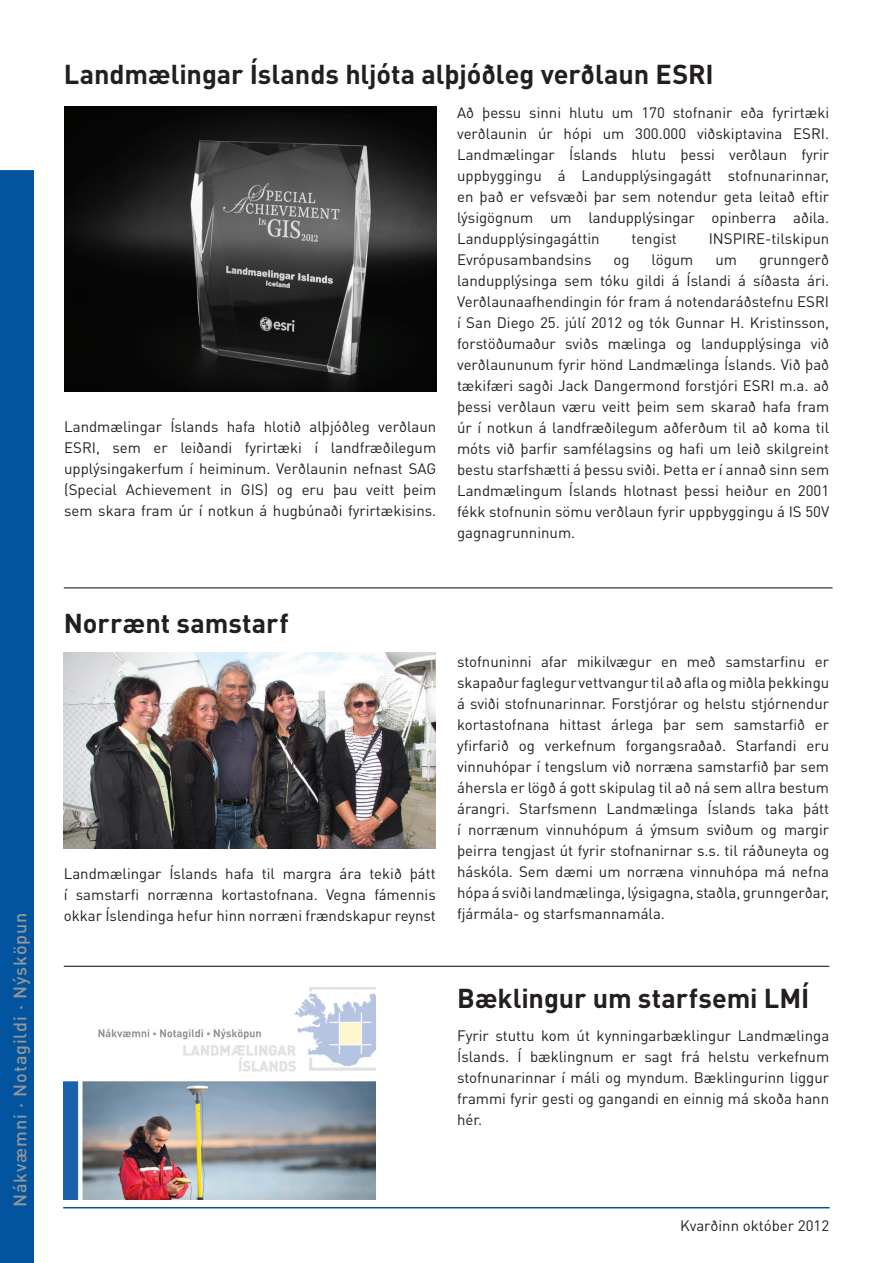
<style>
.page{position:relative;width:893px;height:1263px;background:#fff}
.page>*{position:absolute;margin:0;border:0;box-sizing:border-box;transform-origin:0 0}
.t1{font:700 27px "DIN Pro";letter-spacing:-.005em;color:#231f20}
.t2{font:500 18px "DIN Pro";letter-spacing:.05em;color:#939598}
.t3{font:15px/21px "DIN Pro";color:#231f20;text-align:justify}
</style>
<div class="page">
<hr style="left:63px;top:1207px;width:767px;height:1px;background:#01549d">
<div style="left:1px;top:171px;width:32px;height:1091px;background:#01549d"></div>
<div style="left:0;top:170px;width:34px;height:1093px;border:2px solid #01549d"></div>
<img style="left:64px;top:106px;width:372px;height:285px">
<img style="left:64px;top:988px;width:312px;height:211px">
<img style="left:64px;top:653px;width:372px;height:195px">
<hr style="left:64px;top:966px;width:765px;height:1px;background:#231f20">
<hr style="left:64px;top:587px;width:769px;height:1px;background:#231f20">
<p class="t2" style="left:8px;top:1207px;width:296px;rotate:-90deg">Nákvæmni ∙ Notagildi ∙ Nýsköpun</p>
<h1 class="t1" style="left:64px;top:56px;width:652px">Landmælingar Íslands hljóta alþjóðleg verðlaun ESRI</h1>
<p class="t3" style="left:64px;top:416px;width:374px">Landmælingar Íslands hafa hlotið alþjóðleg verðlaun ESRI, sem er leiðandi fyrirtæki í landfræðilegum upplýsingakerfum í heiminum. Verðlaunin nefnast SAG (Special Achievement in GIS) og eru þau veitt þeim sem skara fram úr í notkun á hugbúnaði fyrirtækisins.</p>
<p class="t3" style="left:457px;top:101px;width:374px">Að þessu sinni hlutu um 170 stofnanir eða fyrirtæki verðlaunin úr hópi um 300.000 viðskiptavina ESRI.<br>Landmælingar Íslands hlutu þessi verðlaun fyrir uppbyggingu á Landupplýsingagátt stofnunarinnar, en það er vefsvæði þar sem notendur geta leitað eftir lýsigögnum um landupplýsingar opinberra aðila.<br>Landupplýsingagáttin</p>
<p class="t3" style="left:631px;top:227px;width:47px">tengist</p>
<p class="t3" style="left:709px;top:227px;width:122px">INSPIRE-tilskipun</p>
<p class="t3" style="left:457px;top:248px;width:136px">Evrópusambandsins</p>
<p class="t3" style="left:613px;top:248px;width:18px">og</p>
<p class="t3" style="left:652px;top:248px;width:43px">lögum</p>
<p class="t3" style="left:715px;top:248px;width:23px">um</p>
<p class="t3" style="left:457px;top:248px;width:374px;text-indent:302px">grunngerð landupplýsinga sem tóku gildi á Íslandi á síðasta ári.<br>Verðlaunaafhendingin fór fram á notendaráðstefnu ESRI í San Diego 25. júlí 2012 og tók Gunnar H. Kristinsson, forstöðumaður sviðs mælinga og landupplýsinga við verðlaununum fyrir hönd Landmælinga Íslands. Við það tækifæri sagði Jack Dangermond forstjóri ESRI m.a. að þessi verðlaun væru veitt þeim sem skarað hafa fram úr í notkun á landfræðilegum aðferðum til að koma til móts við þarfir samfélagsins og hafi um leið skilgreint bestu starfshætti á þessu sviði. Þetta er í annað sinn sem Landmælingum Íslands hlotnast þessi heiður en 2001 fékk stofnunin sömu verðlaun fyrir uppbyggingu á IS 50V gagnagrunninum.</p>
<h1 class="t1" style="left:64px;top:604px;width:226px">Norrænt samstarf</h1>
<p class="t3" style="left:64px;top:863px;width:374px">Landmælingar Íslands hafa til margra ára tekið þátt í samstarfi norrænna kortastofnana. Vegna fámennis okkar Íslendinga hefur hinn norræni frændskapur reynst</p>
<p class="t3" style="left:457px;top:651px;width:374px">stofnuninni afar mikilvægur en með samstarfinu er skapaður faglegur vettvangur til að afla og miðla þekkingu á sviði stofnunarinnar. Forstjórar og helstu stjórnendur kortastofnana hittast árlega þar sem samstarfið er yfirfarið og verkefnum forgangsraðað. Starfandi eru vinnuhópar í tengslum við norræna samstarfið þar sem áhersla er lögð á gott skipulag til að ná sem allra bestum árangri. Starfsmenn Landmælinga Íslands taka þátt í norrænum vinnuhópum á ýmsum sviðum og margir þeirra tengjast út fyrir stofnanirnar s.s. til ráðuneyta og háskóla. Sem dæmi um norræna vinnuhópa má nefna hópa á sviði landmælinga, lýsigagna, staðla, grunngerðar, fjármála- og starfsmannamála.</p>
<h1 class="t1" style="left:457px;top:980px;width:354px">Bæklingur um starfsemi LMÍ</h1>
<p class="t3" style="left:457px;top:1024px;width:374px">Fyrir stuttu kom út kynningarbæklingur Landmælinga Íslands. Í bæklingnum er sagt frá helstu verkefnum stofnunarinnar í máli og myndum. Bæklingurinn liggur frammi fyrir gesti og gangandi en einnig má skoða hann hér.</p>
<p class="t3" style="left:680px;top:1214px;width:151px">Kvarðinn október 2012</p>
</div>
